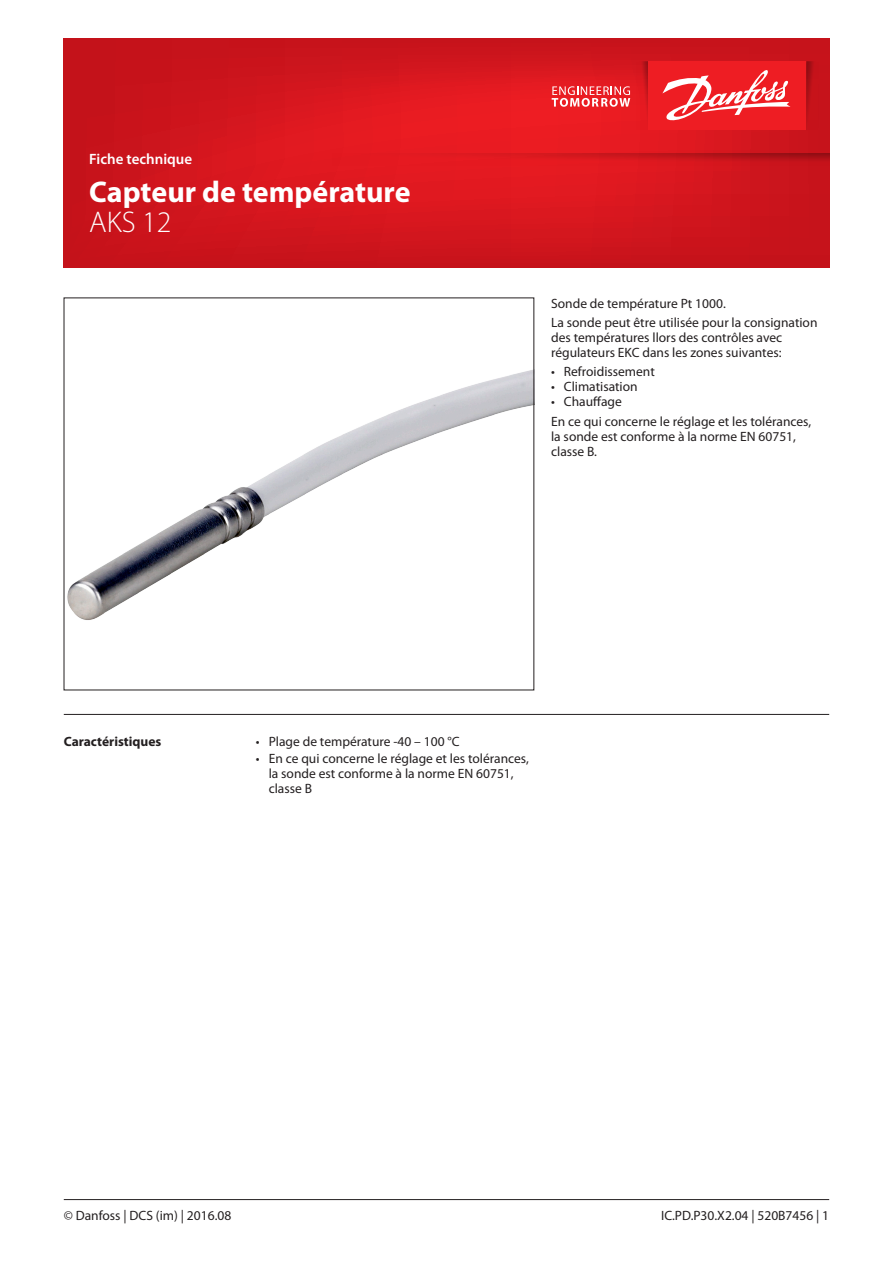
<style>
.page{position:relative;width:893px;height:1263px;background:#fff}
.page>*{position:absolute;margin:0;border:0;box-sizing:border-box;transform-origin:0 0}
.t1{font:700 30px "Myriad Pro";color:#fff}
.t2{font:300 30px "Myriad Pro";color:#fff}
.t3{font:600 15px "Myriad Pro";color:#fff}
.Litterature_No{font:13.5px/15px "Myriad Pro";color:#231f20}
.t4{font:700 13.5px "Myriad Pro";color:#231f20}
</style>
<div class="page">
<img style="left:67px;top:370px;width:465px;height:250px">
<svg style="left:64px;top:38px;width:765px;height:230px;background:#d3151d"></svg>
<svg style="left:806px;top:61px;width:13px;height:69px"></svg>
<svg style="left:636px;top:61px;width:12px;height:69px"></svg>
<div style="left:648px;top:61px;width:158px;height:69px;background:#ee1d23"></div>
<svg style="left:552px;top:86px;width:78px;height:21px;background:#f0696d"></svg>
<svg style="left:662px;top:70px;width:128px;height:51px"></svg>
<svg style="left:332px;top:153px;width:497px;height:13px;background:#d4171d"></svg>
<hr style="left:64px;top:1199px;width:765px;height:1px;background:#231f20">
<hr style="left:64px;top:714px;width:765px;height:1px;background:#231f20">
<p class="t3" style="left:89px;top:151px;width:104px">Fiche technique</p>
<h1 class="t1" style="left:89px;top:175px;width:323px">Capteur de température</h1>
<h1 class="t2" style="left:89px;top:206px;width:84px">AKS 12</h1>
<p class="Litterature_No" style="left:551px;top:294px;width:268px;line-height:19.2px">Sonde de température Pt 1000.<br>La sonde peut être utilisée pour la consignation</p>
<p class="Litterature_No" style="left:551px;top:330px;width:233px">des températures llors des contrôles avec régulateurs EKC dans les zones suivantes:</p>
<p class="Litterature_No" style="left:551px;top:365px;width:105px">• Refroidissement</p>
<p class="Litterature_No" style="left:551px;top:380px;width:88px">• Climatisation</p>
<p class="Litterature_No" style="left:551px;top:392px;width:262px;line-height:19.2px">• Chauffage<br>En ce qui concerne le réglage et les tolérances,</p>
<p class="Litterature_No" style="left:551px;top:429px;width:246px">la sonde est conforme à la norme EN 60751, classe B.</p>
<p class="t4" style="left:64px;top:734px;width:99px">Caractéristiques</p>
<p class="Litterature_No" style="left:256px;top:734px;width:205px">• Plage de température -40 – 100 °C</p>
<p class="Litterature_No" style="left:269px;top:752px;width:262px;text-indent:-13px">• En ce qui concerne le réglage et les tolérances, la sonde est conforme à la norme EN 60751, classe B</p>
<p class="Litterature_No" style="left:64px;top:1209px;width:169px">© Danfoss | DCS (im) | 2016.08</p>
<p class="Litterature_No" style="left:661px;top:1209px;width:170px">IC.PD.P30.X2.04 | 520B7456 | 1</p>
</div>
